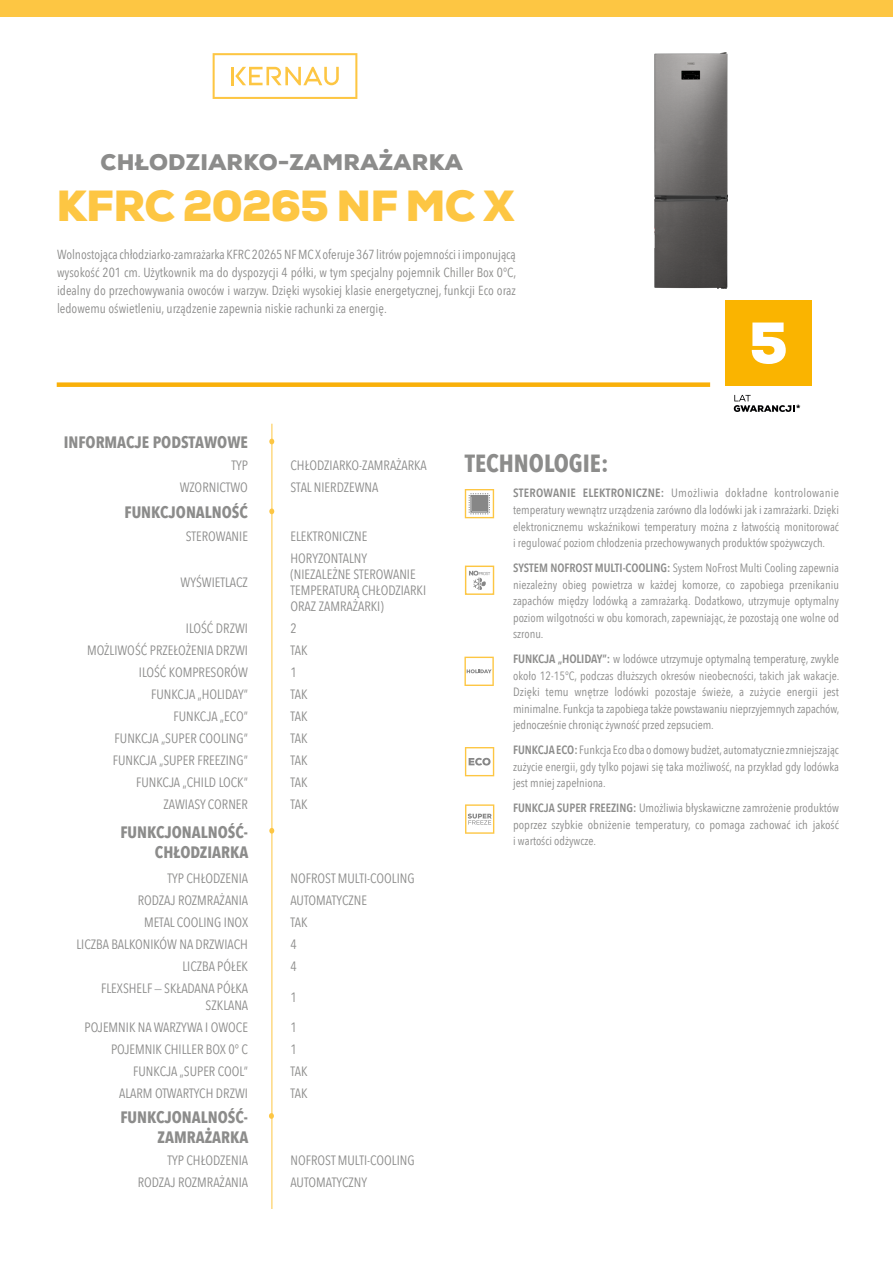
<style>
.page{position:relative;width:893px;height:1263px;background:#fff}
.page>*{position:absolute;margin:0;border:0;box-sizing:border-box;transform-origin:0 0}
.t1{font:900 43.5px "Nexa";letter-spacing:-.02em;color:#fdc643}
.t2{font:700 24.75px "Avenir Next Condensed";color:#8c8c8b}
.t3{font:900 22.5px "Nexa";letter-spacing:.015em;color:#8c8c8b}
.t4{font:700 16.5px/19.8px "Avenir Next Condensed";color:#8c8c8b;text-align:right}
.t5{font:13.5px/16.2px "Avenir Next Condensed";color:#8c8c8b}
.t6{font:13.2px/18px "Avenir Next Condensed";color:#8c8c8b;text-align:justify}
.t7{font:12px/16.5px "Avenir Next Condensed";color:#8c8c8b;text-align:justify}
.t8{font:900 9px "Avenir LT Std";color:#000}
.s1{font-family:"Times New Roman"}
.s2{font-weight:600}
</style>
<div class="page">
<div style="left:725px;top:300px;width:87px;height:87px;background:#fab400"></div>
<svg style="left:734px;top:395px;width:60px;height:17px"></svg>
<svg style="left:752px;top:322px;width:34px;height:42px"></svg>
<div style="left:0;top:0;width:893px;height:16px;background:#fdc643"></div>
<hr style="left:272px;top:424px;width:1px;height:785px;background:#fdc643">
<svg style="left:269px;top:439px;width:5px;height:5px"></svg>
<svg style="left:269px;top:828px;width:5px;height:6px"></svg>
<div style="left:57px;top:382px;width:653px;height:5px;background:#f9b009"></div>
<svg style="left:213px;top:53px;width:144px;height:46px"></svg>
<hr style="left:231px;top:67px;width:3px;height:18px;background:#fdc643">
<svg style="left:269px;top:1113px;width:5px;height:6px"></svg>
<svg style="left:269px;top:508px;width:5px;height:6px"></svg>
<img style="left:654px;top:53px;width:73px;height:235px">
<svg style="left:465px;top:747px;width:29px;height:29px"></svg>
<svg style="left:465px;top:489px;width:29px;height:29px"></svg>
<div style="left:472px;top:497px;width:14px;height:14px;background:#878787"></div>
<svg style="left:465px;top:804px;width:29px;height:30px"></svg>
<div style="left:465px;top:566px;width:29px;height:29px;border:1px solid #fdc643"></div>
<svg style="left:469px;top:571px;width:21px;height:19px"></svg>
<svg style="left:464px;top:657px;width:30px;height:29px"></svg>
<h3 class="t3" style="left:101px;top:148px;width:364px">CHŁODZIARKO-ZAMRAŻARKA</h3>
<h1 class="t1" style="left:56px;top:178px;width:460px">KFRC 20265 NF MC X</h1>
<p class="t6" style="left:57px;top:245px;width:461px">Wolnostojąca chłodziarko-zamrażarka KFRC 20265 NF MC X oferuje 367 litrów pojemności i imponującą wysokość 201 cm. Użytkownik ma do dyspozycji 4 półki, w tym specjalny pojemnik Chiller Box 0°C, idealny do przechowywania owoców i warzyw. Dzięki wysokiej klasie energetycznej, funkcji Eco oraz ledowemu oświetleniu, urządzenie zapewnia niskie rachunki za energię.</p>
<p class="t8" style="left:796px;top:402px;width:6px">*</p>
<h3 class="t4" style="left:64px;top:432px;width:186px">INFORMACJE PODSTAWOWE</h3>
<p class="t5" style="left:231px;top:457px;width:18px">TYP</p>
<p class="t5" style="left:291px;top:457px;width:138px">CHŁODZIARKO-ZAMRAŻARKA</p>
<p class="t5" style="left:180px;top:479px;width:70px">WZORNICTWO</p>
<p class="t5" style="left:291px;top:479px;width:89px">STAL NIERDZEWNA</p>
<h3 class="t4" style="left:125px;top:502px;width:125px">FUNKCJONALNOŚĆ</h3>
<p class="t5" style="left:186px;top:527px;width:64px">STEROWANIE</p>
<p class="t5" style="left:291px;top:527px;width:78px">ELEKTRONICZNE</p>
<p class="t5" style="left:181px;top:573px;width:69px">WYŚWIETLACZ</p>
<p class="t5" style="left:291px;top:549px;width:137px">HORYZONTALNY (NIEZALEŻNE STEROWANIE<br>TEMPERATURĄ CHŁODZIARKI<br>ORAZ ZAMRAŻARKI)</p>
<p class="t5" style="left:186px;top:620px;width:64px">ILOŚĆ DRZWI</p>
<p class="t5" style="left:291px;top:620px;width:8px">2</p>
<p class="t5" style="left:87px;top:642px;width:162px">MOŻLIWOŚĆ PRZEŁOŻENIA DRZWI</p>
<p class="t5" style="left:291px;top:642px;width:19px">TAK</p>
<p class="t5" style="left:139px;top:664px;width:111px">ILOŚĆ KOMPRESORÓW</p>
<p class="t5" style="left:291px;top:664px;width:8px">1</p>
<p class="t5" style="left:151px;top:686px;width:98px">FUNKCJA „HOLIDAY”</p>
<p class="t5" style="left:291px;top:686px;width:19px">TAK</p>
<p class="t5" style="left:173px;top:708px;width:76px">FUNKCJA „ECO”</p>
<p class="t5" style="left:291px;top:708px;width:19px">TAK</p>
<p class="t5" style="left:115px;top:730px;width:135px">FUNKCJA „SUPER COOLING”</p>
<p class="t5" style="left:291px;top:730px;width:19px">TAK</p>
<p class="t5" style="left:113px;top:752px;width:137px">FUNKCJA „SUPER FREEZING”</p>
<p class="t5" style="left:291px;top:752px;width:19px">TAK</p>
<p class="t5" style="left:136px;top:774px;width:113px">FUNKCJA „CHILD LOCK”</p>
<p class="t5" style="left:291px;top:774px;width:19px">TAK</p>
<p class="t5" style="left:163px;top:796px;width:86px">ZAWIASY CORNER</p>
<p class="t5" style="left:291px;top:796px;width:19px">TAK</p>
<h3 class="t4" style="left:120px;top:822px;width:129px">FUNKCJONALNOŚĆ-<br>CHŁODZIARKA</h3>
<p class="t5" style="left:167px;top:870px;width:82px">TYP CHŁODZENIA</p>
<p class="t5" style="left:291px;top:870px;width:126px">NOFROST MULTI-COOLING</p>
<p class="t5" style="left:138px;top:892px;width:112px">RODZAJ ROZMRAŻANIA</p>
<p class="t5" style="left:291px;top:892px;width:78px">AUTOMATYCZNE</p>
<p class="t5" style="left:144px;top:914px;width:106px">METAL COOLING INOX</p>
<p class="t5" style="left:291px;top:914px;width:19px">TAK</p>
<p class="t5" style="left:77px;top:936px;width:173px">LICZBA BALKONIKÓW NA DRZWIACH</p>
<p class="t5" style="left:291px;top:936px;width:8px">4</p>
<p class="t5" style="left:182px;top:958px;width:67px">LICZBA PÓŁEK</p>
<p class="t5" style="left:291px;top:958px;width:8px">4</p>
<p class="t5" style="left:101px;top:980px;width:149px;text-align:right">FLEXSHELF <span class="s1">‒</span> SKŁADANA PÓŁKA<br>SZKLANA</p>
<p class="t5" style="left:291px;top:988px;width:8px">1</p>
<p class="t5" style="left:84px;top:1018px;width:165px">POJEMNIK NA WARZYWA I OWOCE</p>
<p class="t5" style="left:291px;top:1018px;width:8px">1</p>
<p class="t5" style="left:111px;top:1040px;width:138px">POJEMNIK CHILLER BOX 0° C</p>
<p class="t5" style="left:291px;top:1040px;width:8px">1</p>
<p class="t5" style="left:133px;top:1063px;width:116px">FUNKCJA „SUPER COOL”</p>
<p class="t5" style="left:291px;top:1063px;width:19px">TAK</p>
<p class="t5" style="left:119px;top:1085px;width:130px">ALARM OTWARTYCH DRZWI</p>
<p class="t5" style="left:291px;top:1085px;width:19px">TAK</p>
<h3 class="t4" style="left:120px;top:1107px;width:129px">FUNKCJONALNOŚĆ-<br>ZAMRAŻARKA</h3>
<p class="t5" style="left:167px;top:1151px;width:82px">TYP CHŁODZENIA</p>
<p class="t5" style="left:291px;top:1151px;width:126px">NOFROST MULTI-COOLING</p>
<p class="t5" style="left:138px;top:1173px;width:112px">RODZAJ ROZMRAŻANIA</p>
<p class="t5" style="left:291px;top:1173px;width:78px">AUTOMATYCZNY</p>
<h2 class="t2" style="left:465px;top:448px;width:145px">TECHNOLOGIE:</h2>
<p class="t7" style="left:513px;top:484px;width:327px"><span class="s2">STEROWANIE ELEKTRONICZNE:</span> Umożliwia dokładne kontrolowanie temperatury wewnątrz urządzenia zarówno dla lodówki jak i zamrażarki. Dzięki elektronicznemu wskaźnikowi temperatury można z łatwością monitorować i regulować poziom chłodzenia przechowywanych produktów spożywczych.</p>
<p class="t7" style="left:513px;top:559px;width:327px"><span class="s2">SYSTEM NOFROST MULTI-COOLING:</span> System NoFrost Multi Cooling zapewnia niezależny obieg powietrza w każdej komorze, co zapobiega przenikaniu zapachów między lodówką a zamrażarką. Dodatkowo, utrzymuje optymalny poziom wilgotności w obu komorach, zapewniając, że pozostają one wolne od szronu.</p>
<p class="t7" style="left:513px;top:650px;width:328px"><span class="s2">FUNKCJA „HOLIDAY”:</span> w lodówce utrzymuje optymalną temperaturę, zwykle około 12-15°C, podczas dłuższych okresów nieobecności, takich jak wakacje.<br>Dzięki temu wnętrze lodówki pozostaje świeże, a zużycie energii jest minimalne. Funkcja ta zapobiega także powstawaniu nieprzyjemnych zapachów, jednocześnie chroniąc żywność przed zepsuciem.</p>
<p class="t7" style="left:513px;top:741px;width:327px"><span class="s2">FUNKCJA ECO:</span> Funkcja Eco dba o domowy budżet, automatycznie zmniejszając zużycie energii, gdy tylko pojawi się taka możliwość, na przykład gdy lodówka jest mniej zapełniona.</p>
<p class="t7" style="left:513px;top:799px;width:327px"><span class="s2">FUNKCJA SUPER FREEZING:</span> Umożliwia błyskawiczne zamrożenie produktów poprzez szybkie obniżenie temperatury, co pomaga zachować ich jakość i wartości odżywcze.</p>
</div>
